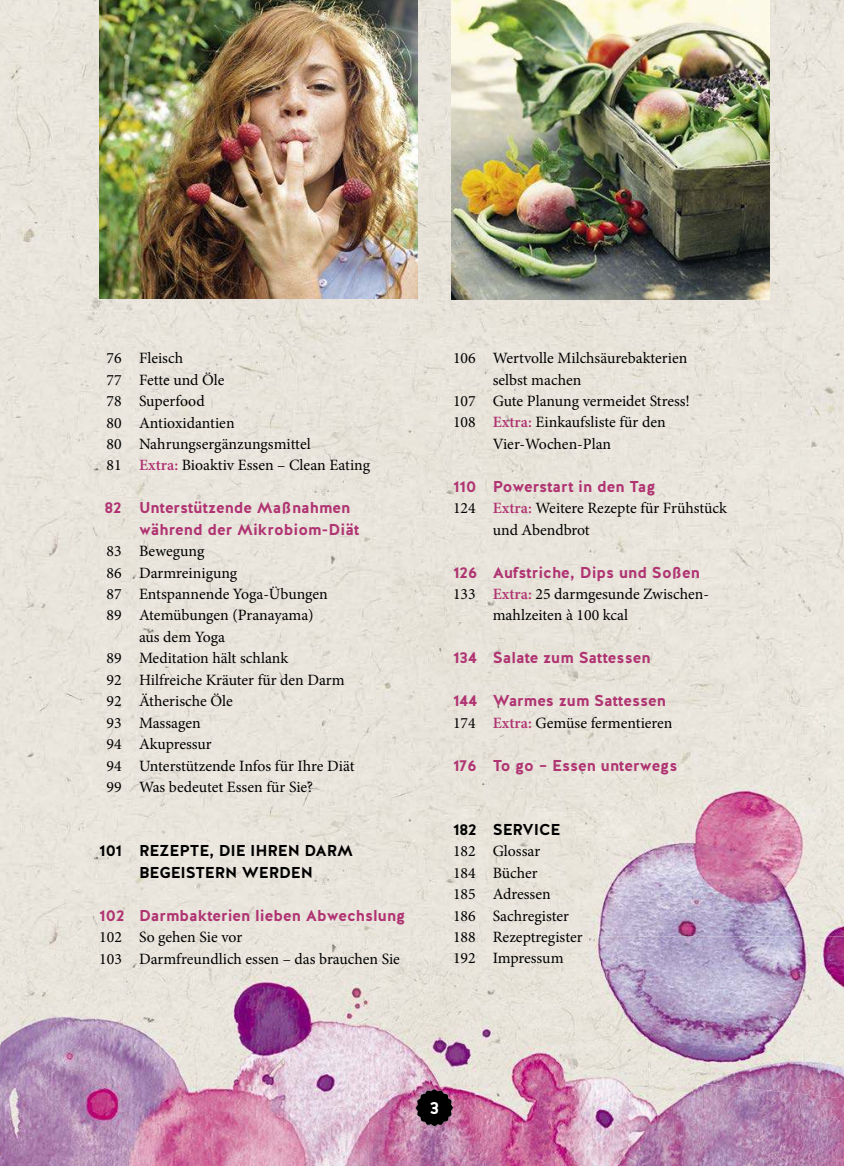
<style>
.page{position:relative;width:844px;height:1166px;background:#fff}
.page>*{position:absolute;margin:0;border:0;box-sizing:border-box;transform-origin:0 0}
.t1{font:700 17.5px "Halis GR";color:#fff}
.t2{font:15.75px/21.3px "Minion Pro";color:#000}
.t3{font:700 15.75px/21.3px "Halis GR";color:#b03372}
.t4{font:700 15.75px/21.3px "Halis GR";letter-spacing:-.01em;color:#000;text-align:center}
.s1{font-weight:600;color:#b03372}
.s2{color:#b13473}
</style>
<div class="page">
<div style="left:0;top:0;width:843px;height:936px;background:#e9e5db"></div>
<img style="left:123px;top:936px;width:454px;height:122px">
<img style="left:1px;top:936px;width:122px;height:230px">
<img style="left:613px;top:1088px;width:230px;height:78px">
<img style="left:122px;top:1058px;width:491px;height:108px">
<img style="left:0;top:936px;width:1px;height:230px">
<img style="left:99px;top:0;width:318px;height:299px">
<img style="left:451px;top:0;width:318px;height:299px">
<svg style="left:415px;top:1089px;width:38px;height:37px"></svg>
<img style="left:594px;top:774px;width:157px;height:108px">
<img style="left:750px;top:785px;width:93px;height:151px">
<img style="left:588px;top:882px;width:163px;height:54px">
<img style="left:577px;top:936px;width:167px;height:109px">
<img style="left:744px;top:936px;width:99px;height:162px">
<img style="left:574px;top:1045px;width:171px;height:43px">
<img style="left:606px;top:769px;width:43px;height:5px">
<p class="t2" style="left:106px;top:348px;width:265px">76 Fleisch<br>77 Fette und Öle<br>78 Superfood<br>80 Antioxidantien<br>80 Nahrungsergänzungsmittel<br>81 <span class="s1">Extra:</span> Bioaktiv Essen – Clean Eating</p>
<p class="t3" style="left:139px;top:498px;width:222px;text-indent:-35px">82 Unterstützende Maßnahmen während der Mikrobiom-Diät</p>
<p class="t2" style="left:106px;top:541px;width:99px">83 Bewegung</p>
<p class="t2" style="left:106px;top:563px;width:132px">86 Darmreinigung</p>
<p class="t2" style="left:106px;top:584px;width:223px">87 Entspannende Yoga-Übungen</p>
<p class="t2" style="left:106px;top:605px;width:209px">89 Atemübungen (Pranayama)</p>
<p class="t2" style="left:139px;top:627px;width:88px">aus dem Yoga</p>
<p class="t2" style="left:106px;top:648px;width:183px">89 Meditation hält schlank</p>
<p class="t2" style="left:106px;top:670px;width:240px">92 Hilfreiche Kräuter für den Darm</p>
<p class="t2" style="left:106px;top:691px;width:128px">92 Ätherische Öle</p>
<p class="t2" style="left:106px;top:713px;width:96px">93 Massagen</p>
<p class="t2" style="left:106px;top:734px;width:107px">94 Akupressur</p>
<p class="t2" style="left:106px;top:755px;width:249px">94 Unterstützende Infos für Ihre Diät</p>
<p class="t2" style="left:106px;top:777px;width:208px">99 Was bedeutet Essen für Sie?</p>
<p class="t4" style="left:99px;top:841px;width:255px">101 REZEPTE, DIE IHREN DARM<br>BEGEISTERN WERDEN</p>
<p class="t3" style="left:99px;top:906px;width:307px">102 Darmbakterien lieben Abwechslung</p>
<p class="t2" style="left:99px;top:927px;width:302px">102 So gehen Sie vor<br>103 Darmfreundlich essen – das brauchen Sie</p>
<p class="t2" style="left:453px;top:348px;width:236px">106 Wertvolle Milchsäurebakterien</p>
<p class="t2" style="left:492px;top:370px;width:90px">selbst machen</p>
<p class="t2" style="left:453px;top:391px;width:238px">107 Gute Planung vermeidet Stress!</p>
<p class="t2" style="left:453px;top:412px;width:214px">108 <span class="s1">Extra:</span> Einkaufsliste für den</p>
<p class="t2" style="left:492px;top:434px;width:120px">Vier-Wochen-Plan</p>
<p class="t3" style="left:453px;top:477px;width:204px">110 Powerstart in den Tag</p>
<p class="t2" style="left:492px;top:498px;width:235px;text-indent:-40px">124 <span class="s1">Extra:</span> Weitere Rezepte für Frühstück und Abendbrot</p>
<p class="t3" style="left:453px;top:563px;width:248px">126 Aufstriche, Dips und Soßen</p>
<p class="t2" style="left:492px;top:584px;width:218px;text-indent:-40px">133 <span class="s1">Extra:</span> 25 darmgesunde Zwischen&shy;mahlzeiten à 100 kcal</p>
<p class="t3" style="left:453px;top:648px;width:199px">134 Salate zum Sattessen</p>
<p class="t3" style="left:453px;top:691px;width:214px">144 Warmes zum Sattessen</p>
<p class="t2" style="left:453px;top:713px;width:221px">174 <span class="s1">Extra:</span> Gemüse fermentieren</p>
<p class="t3" style="left:453px;top:756px;width:226px">176 To go – Essen <span class="s2">unterw</span>egs</p>
<p class="t4" style="left:453px;top:820px;width:109px">182 SERVICE</p>
<p class="t2" style="left:453px;top:841px;width:131px">182 Glossar<br>184 Bücher<br>185 Adressen<br>186 Sachregister<br>188 Rezeptregister<br>192 Impressum</p>
<p class="t1" style="left:429px;top:1100px;width:11px">3</p>
</div>
